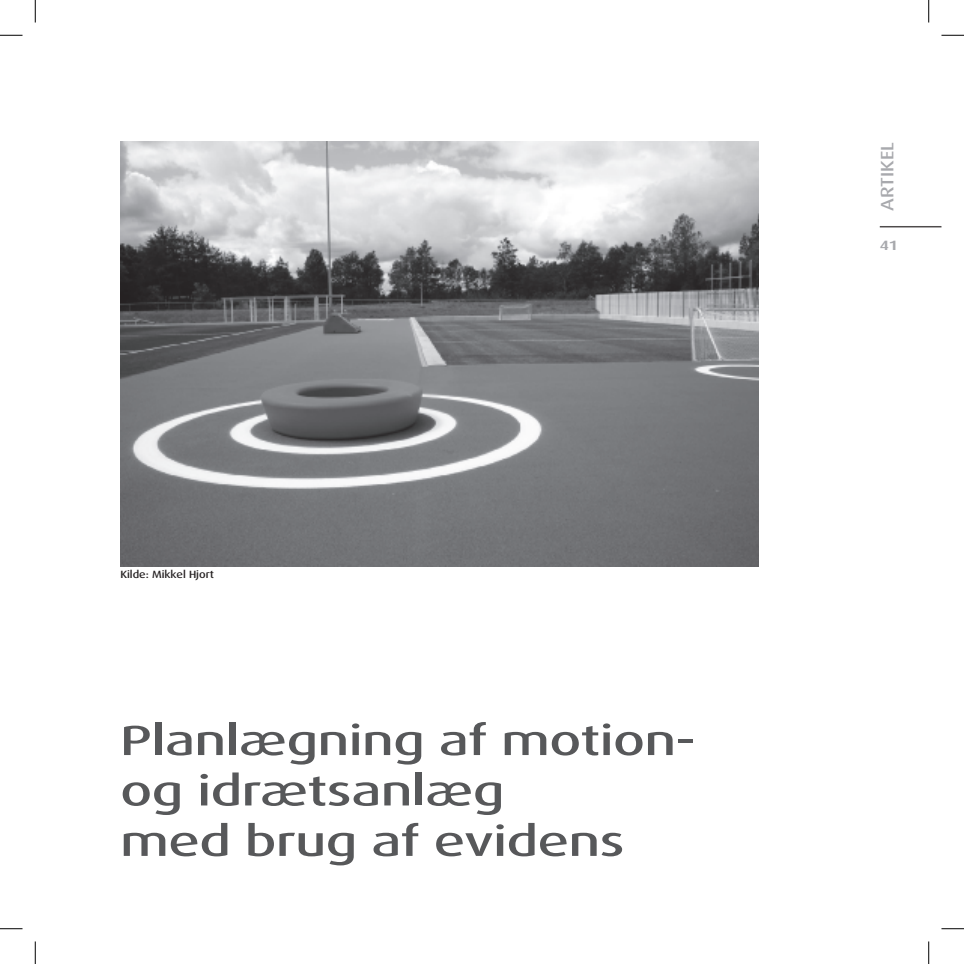
<style>
.page{position:relative;width:964px;height:964px;background:#fff}
.page>*{position:absolute;margin:0;border:0;box-sizing:border-box;transform-origin:0 0}
.t1{font:500 42px/50.4px "Dax Wide";letter-spacing:-.005em;color:#57585a;scale:1.2 1}
.t2{font:500 18px "Dax Wide";color:#a8a9ad}
.t3{font:700 13.5px "Dax Wide";color:#a8a9ad;scale:1.05 1}
.t4{font:500 10.5px "Dax Wide";color:#231f20}
</style>
<div class="page">
<hr style="left:879px;top:226px;width:62px;height:1px;background:#231f20">
<img style="left:120px;top:142px;width:638px;height:424px">
<svg style="left:0;top:35px;width:22px;height:1px"></svg>
<svg style="left:941px;top:35px;width:22px;height:1px"></svg>
<svg style="left:0;top:928px;width:22px;height:1px"></svg>
<svg style="left:941px;top:928px;width:22px;height:1px"></svg>
<svg style="left:35px;top:0;width:1px;height:22px"></svg>
<svg style="left:35px;top:941px;width:1px;height:22px"></svg>
<svg style="left:928px;top:0;width:1px;height:22px"></svg>
<svg style="left:928px;top:941px;width:1px;height:22px"></svg>
<p class="t4" style="left:120px;top:568px;width:95px">Kilde: Mikkel Hjort</p>
<p class="t1" style="left:120px;top:715px;width:481px">Planlægning af motion&shy;og idrætsanlæg<br>med brug af evidens</p>
<p class="t2" style="left:875px;top:211px;width:70px;rotate:-90deg">ARTIKEL</p>
<p class="t3" style="left:879px;top:236px;width:19px">41</p>
</div>
